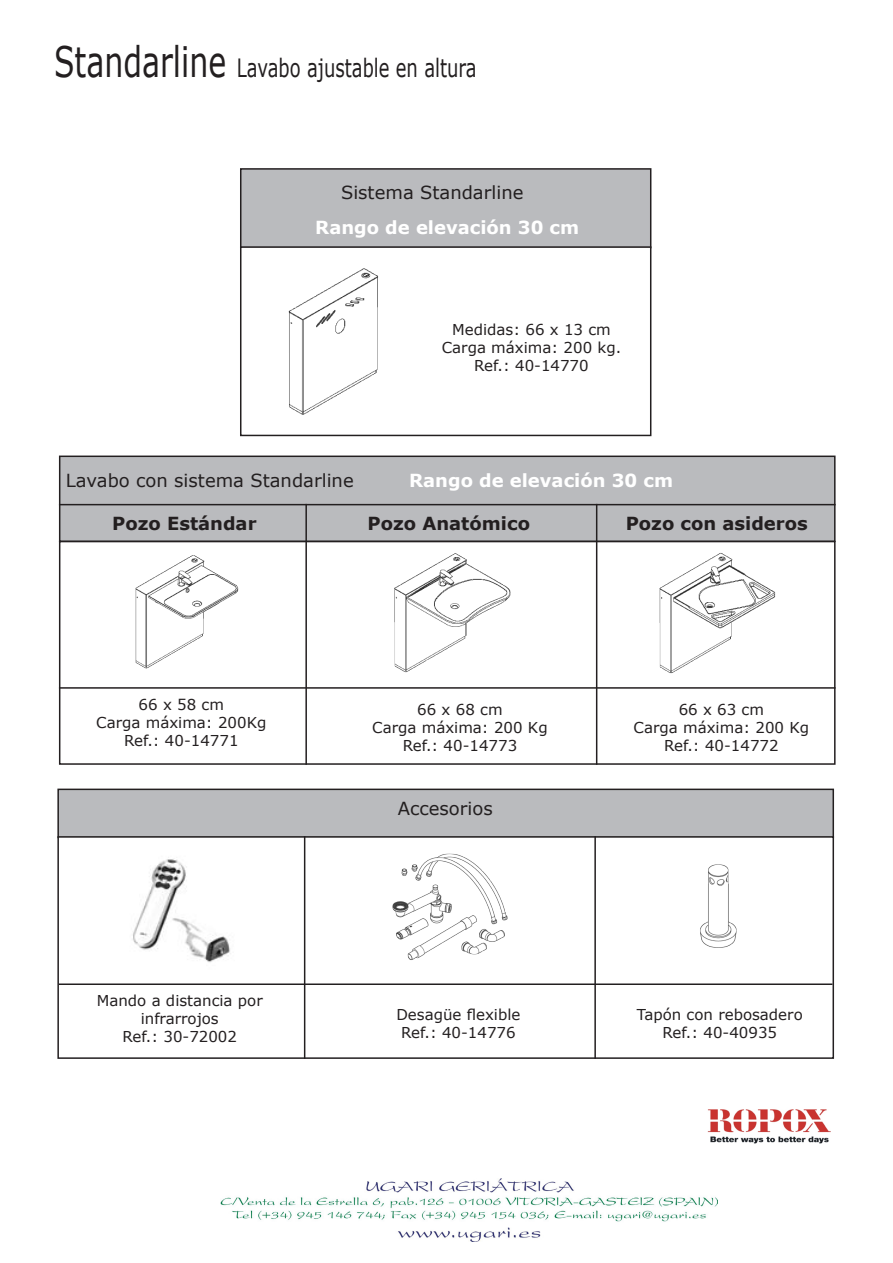
<style>
.page{position:relative;width:893px;height:1263px;background:#fff}
.page>*{position:absolute;margin:0;border:0;box-sizing:border-box;transform-origin:0 0}
.t1{font:25.2px "Verdana";color:#231f20;scale:.71 1}
.t2{font:18px "Verdana";color:#231f20}
.t3{font:700 18px "Verdana";color:#fff}
.t4{font:700 18px "Verdana";color:#231f20}
.t5{font:15px/18px "Verdana";color:#231f20;text-align:center}
.s1{font-size:42px}
</style>
<div class="page">
<div style="left:241px;top:169px;width:410px;height:79px;background:#babbbe"></div>
<div style="left:240px;top:168px;width:411px;height:80px;border:2px solid #231f20"></div>
<div style="left:240px;top:246px;width:411px;height:190px;border:2px solid #231f20"></div>
<div style="left:60px;top:456px;width:775px;height:85px;background:#babbbe"></div>
<div style="left:59px;top:455px;width:776px;height:87px;border:2px solid #231f20"></div>
<div style="left:59px;top:541px;width:776px;height:224px;border:2px solid #231f20"></div>
<hr style="left:59px;top:687px;width:776px;height:2px;background:#231f20">
<hr style="left:596px;top:504px;width:1px;height:261px;background:#231f20">
<div style="left:58px;top:789px;width:775px;height:48px;background:#babbbe"></div>
<div style="left:57px;top:789px;width:777px;height:49px;border:2px solid #231f20"></div>
<img style="left:288px;top:268px;width:90px;height:147px">
<img style="left:135px;top:555px;width:104px;height:114px">
<img style="left:394px;top:553px;width:117px;height:120px">
<img style="left:659px;top:553px;width:117px;height:121px">
<hr style="left:305px;top:504px;width:2px;height:261px;background:#231f20">
<hr style="left:59px;top:504px;width:776px;height:1px;background:#231f20">
<div style="left:57px;top:836px;width:777px;height:223px;border:2px solid #231f20"></div>
<hr style="left:59px;top:983px;width:773px;height:2px;background:#231f20">
<hr style="left:594px;top:836px;width:2px;height:223px;background:#231f20">
<img style="left:133px;top:857px;width:98px;height:106px">
<img style="left:392px;top:853px;width:116px;height:107px">
<img style="left:700px;top:864px;width:37px;height:84px">
<hr style="left:304px;top:836px;width:1px;height:223px;background:#231f20">
<img style="left:221px;top:1178px;width:497px;height:63px">
<img style="left:707px;top:1109px;width:124px;height:35px">
<p class="t1" style="left:54px;top:50px;width:597px"><span class="s1">Standarline</span> Lavabo ajustable en altura</p>
<p class="t2" style="left:341px;top:180px;width:184px">Sistema Standarline</p>
<p class="t3" style="left:315px;top:214px;width:265px">Rango de elevación 30 cm</p>
<p class="t2" style="left:66px;top:468px;width:289px">Lavabo con sistema Standarline</p>
<p class="t5" style="left:452px;top:320px;width:160px">Medidas: 66 x 13 cm</p>
<p class="t5" style="left:442px;top:338px;width:181px">Carga máxima: 200 kg.<br>Ref.: 40-14770</p>
<p class="t3" style="left:409px;top:468px;width:265px">Rango de elevación 30 cm</p>
<p class="t4" style="left:112px;top:511px;width:146px">Pozo Estándar</p>
<p class="t4" style="left:368px;top:511px;width:164px">Pozo Anatómico</p>
<p class="t4" style="left:626px;top:511px;width:184px">Pozo con asideros</p>
<p class="t5" style="left:139px;top:695px;width:87px">66 x 58 cm</p>
<p class="t5" style="left:96px;top:713px;width:172px">Carga máxima: 200Kg</p>
<p class="t5" style="left:124px;top:731px;width:116px">Ref.: 40-14771</p>
<p class="t5" style="left:97px;top:991px;width:167px">Mando a distancia por infrarrojos</p>
<p class="t5" style="left:123px;top:1027px;width:116px">Ref.: 30-72002</p>
<p class="t5" style="left:417px;top:700px;width:87px">66 x 68 cm</p>
<p class="t5" style="left:372px;top:718px;width:177px">Carga máxima: 200 Kg</p>
<p class="t5" style="left:403px;top:736px;width:116px">Ref.: 40-14773</p>
<p class="t2" style="left:398px;top:796px;width:97px">Accesorios</p>
<p class="t5" style="left:396px;top:1005px;width:126px">Desagüe flexible</p>
<p class="t5" style="left:401px;top:1023px;width:116px">Ref.: 40-14776</p>
<p class="t5" style="left:679px;top:700px;width:87px">66 x 63 cm</p>
<p class="t5" style="left:634px;top:718px;width:177px">Carga máxima: 200 Kg</p>
<p class="t5" style="left:664px;top:736px;width:116px">Ref.: 40-14772</p>
<p class="t5" style="left:637px;top:1005px;width:167px">Tapón con rebosadero</p>
<p class="t5" style="left:663px;top:1023px;width:116px">Ref.: 40-40935</p>
</div>
